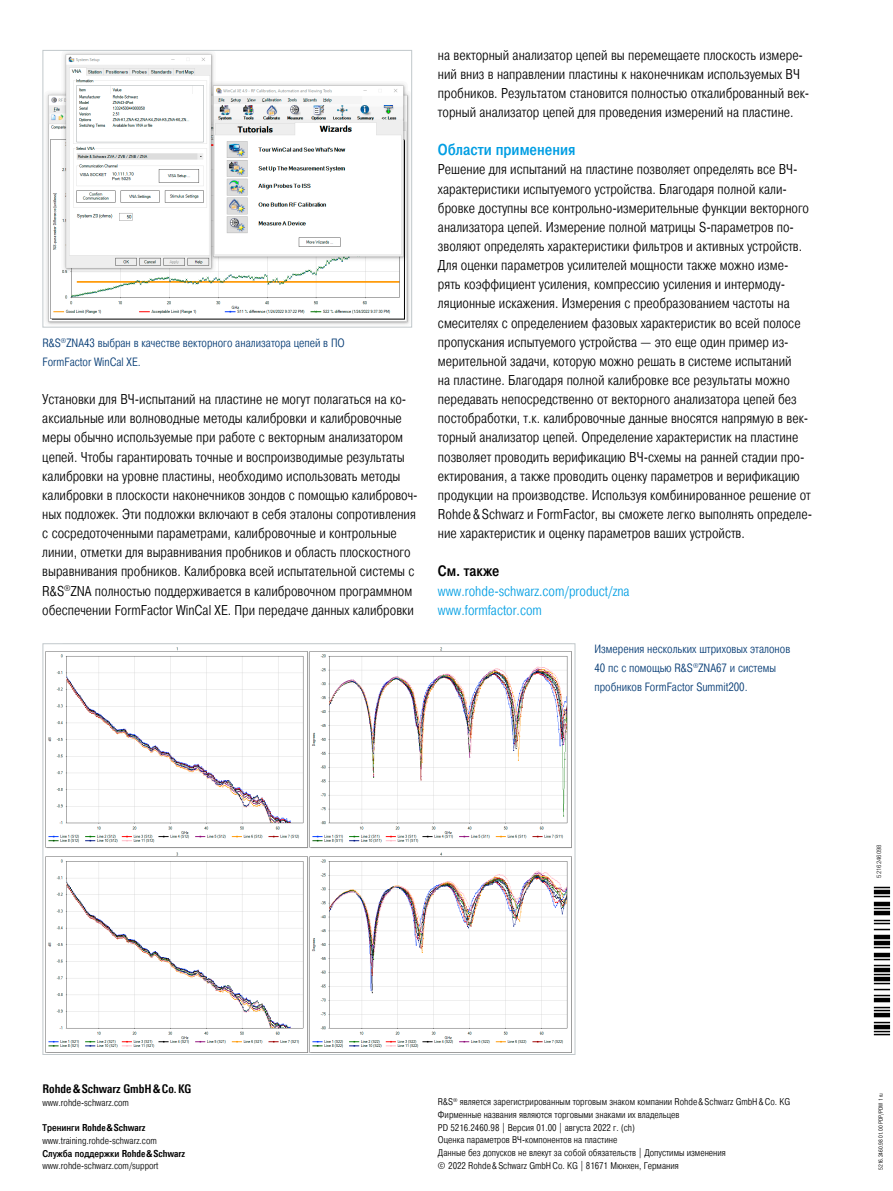
<style>
.page{position:relative;width:893px;height:1191px;background:#fff}
.page>*{position:absolute;margin:0;border:0;box-sizing:border-box;transform-origin:0 0}
.Absatzfett_cyan{font:500 15.75px "Pragmatica Cond";color:#009ee3}
.Absatzfett_schwarz{font:500 15px "Pragmatica Cond";color:#000}
.Haupttext_ohne_Absta{font:300 14.25px/19.2px "Pragmatica Cond";color:#000}
.Haupttext{font:300 14.25px/19.2px "Pragmatica Cond";color:#000}
.Haupttext_ohne_Absta-2{font:300 14.25px "Pragmatica Cond";color:#009ee3}
.Bildunterschrift{font:300 12px/19.2px "Pragmatica Cond";color:#003872}
.t1{font:700 12px "Linotype Univers 620 Cn";color:#000}
.t2{font:300 9.75px/12.8px "Pragmatica Cond";color:#000}
.t3{font:700 9.75px "Linotype Univers 620 Cn";color:#000}
.t4{font:300 6px "Pragmatica Cond";color:#000}
.t5{font:300 6px "Linotype Univers 330";color:#000}
.s1{font-family:"Pragmatica Cond";font-weight:500}
.s2{font-weight:500}
.s3{font-family:"Linotype Univers 620 Cn";font-weight:700}
</style>
<div class="page">
<img style="left:46px;top:52px;width:364px;height:273px">
<div style="left:43px;top:50px;width:369px;height:277px;border:1px solid #c1c8cb"></div>
<img style="left:46px;top:647px;width:526px;height:405px">
<svg style="left:874px;top:1030px;width:16px;height:5px"></svg>
<div style="left:874px;top:1024px;width:16px;height:5px;background:#000"></div>
<svg style="left:874px;top:1021px;width:16px;height:2px"></svg>
<div style="left:874px;top:1012px;width:16px;height:5px;background:#000"></div>
<svg style="left:874px;top:1006px;width:16px;height:5px"></svg>
<div style="left:874px;top:997px;width:16px;height:5px;background:#000"></div>
<svg style="left:874px;top:982px;width:16px;height:14px"></svg>
<div style="left:874px;top:976px;width:16px;height:5px;background:#000"></div>
<svg style="left:874px;top:973px;width:16px;height:2px"></svg>
<div style="left:874px;top:967px;width:16px;height:5px;background:#000"></div>
<svg style="left:874px;top:958px;width:16px;height:8px"></svg>
<div style="left:874px;top:952px;width:16px;height:5px;background:#000"></div>
<svg style="left:874px;top:946px;width:16px;height:2px"></svg>
<div style="left:874px;top:940px;width:16px;height:5px;background:#000"></div>
<div style="left:874px;top:934px;width:16px;height:5px;background:#000"></div>
<svg style="left:874px;top:919px;width:16px;height:11px"></svg>
<div style="left:874px;top:910px;width:16px;height:5px;background:#000"></div>
<svg style="left:874px;top:907px;width:16px;height:2px"></svg>
<div style="left:874px;top:901px;width:16px;height:5px;background:#000"></div>
<svg style="left:874px;top:895px;width:16px;height:2px"></svg>
<div style="left:874px;top:889px;width:16px;height:5px;background:#000"></div>
<svg style="left:874px;top:886px;width:16px;height:2px"></svg>
<p class="Bildunterschrift" style="left:43px;top:333px;width:304px">R&amp;S<sup>®</sup>ZNA43 выбран в качестве векторного анализатора цепей в ПО<br>FormFactor WinCal XE.</p>
<p class="Haupttext" style="left:42px;top:390px;width:377px">Установки для ВЧ-испытаний на пластине не могут полагаться на ко&shy;аксиальные или волноводные методы калибровки и калибровочные меры обычно используемые при работе с векторным анализатором цепей. Чтобы гарантировать точные и воспроизводимые результаты калибровки на уровне пластины, необходимо использовать методы калибровки в плоскости наконечников зондов с помощью калибровоч&shy;ных подложек. Эти подложки включают в себя эталоны сопротивления с сосредоточенными параметрами, калибровочные и контрольные линии, отметки для выравнивания пробников и область плоскостного выравнивания пробников. Калибровка всей испытательной системы с R&amp;S<sup>®</sup>ZNA полностью поддерживается в калибровочном программном обеспечении FormFactor WinCal XE. При передаче данных калибровки</p>
<p class="Haupttext" style="left:438px;top:45px;width:373px">на векторный анализатор цепей вы перемещаете плоскость измере&shy;ний вниз в направлении пластины к наконечникам используемых ВЧ пробников. Результатом становится полностью откалиброванный век&shy;торный анализатор цепей для проведения измерений на пластине.</p>
<p class="Absatzfett_cyan" style="left:438px;top:141px;width:139px">Области применения</p>
<p class="Haupttext_ohne_Absta" style="left:438px;top:160px;width:376px">Решение для испытаний на пластине позволяет определять все ВЧ&shy;характеристики испытуемого устройства. Благодаря полной кали&shy;бровке доступны все контрольно-измерительные функции векторного анализатора цепей. Измерение полной матрицы S-параметров по&shy;зволяют определять характеристики фильтров и активных устройств.<br>Для оценки параметров усилителей мощности также можно изме&shy;рять коэффициент усиления, компрессию усиления и интермоду&shy;ляционные искажения. Измерения с преобразованием частоты на смесителях с определением фазовых характеристик во всей полосе пропускания испытуемого устройства — это еще один пример из&shy;мерительной задачи, которую можно решать в системе испытаний<br>на пластине. Благодаря полной калибровке все результаты можно передавать непосредственно от векторного анализатора цепей без постобработки, т.к. калибровочные данные вносятся напрямую в век&shy;торный анализатор цепей. Определение характеристик на пластине позволяет проводить верификацию ВЧ-схемы на ранней стадии про&shy;ектирования, а также проводить оценку параметров и верификацию продукции на производстве. Используя комбинированное решение от Rohde&amp;Schwarz и FormFactor, вы сможете легко выполнять определе&shy;ние характеристик и оценку параметров ваших устройств.</p>
<p class="Absatzfett_schwarz" style="left:438px;top:562px;width:63px">См. также</p>
<p class="Haupttext_ohne_Absta-2" style="left:438px;top:582px;width:193px">www.rohde-schwarz.com/product/zna</p>
<p class="Haupttext_ohne_Absta-2" style="left:438px;top:601px;width:105px">www.formfactor.com</p>
<p class="Bildunterschrift" style="left:594px;top:639px;width:197px">Измерения нескольких штриховых эталонов<br>40 пс с помощью R&amp;S<sup>®</sup>ZNA67 и системы пробников FormFactor Summit200.</p>
<p class="t5" style="left:876px;top:878px;width:35px;rotate:-90deg">5216246098</p>
<p class="t1" style="left:43px;top:1081px;width:150px">Rohde&amp;Schwarz GmbH&amp;Co.KG</p>
<p class="t2" style="left:43px;top:1096px;width:88px">www.rohde-schwarz.com</p>
<p class="t3" style="left:43px;top:1122px;width:105px"><span class="s1">Тренинги</span> Rohde&amp;Schwarz</p>
<p class="t2" style="left:43px;top:1134px;width:144px">www.training.rohde-schwarz.com<br><span class="s2">Служба поддержки</span> <span class="s3">Rohde&amp;Schwarz </span>www.rohde-schwarz.com/support</p>
<p class="t2" style="left:438px;top:1095px;width:354px">R&amp;S<sup>®</sup> является зарегистрированным торговым знаком компании Rohde&amp;Schwarz GmbH&amp;Co. KG Фирменные названия являются торговыми знаками их владельцев<br>PD 5216.2460.98 | Версия 01.00 | августа 2022 г. (ch)<br>Оценка параметров ВЧ-компонентов на пластине<br>Данные без допусков не влекут за собой обязательств | Допустимы изменения<br>© 2022 Rohde&amp;Schwarz GmbHCo. KG | 81671 Мюнхен, Германия</p>
<p class="t4" style="left:877px;top:1169px;width:78px;rotate:-90deg">5216.2460.98 01.00 PDP/PDW 1 ru</p>
</div>
